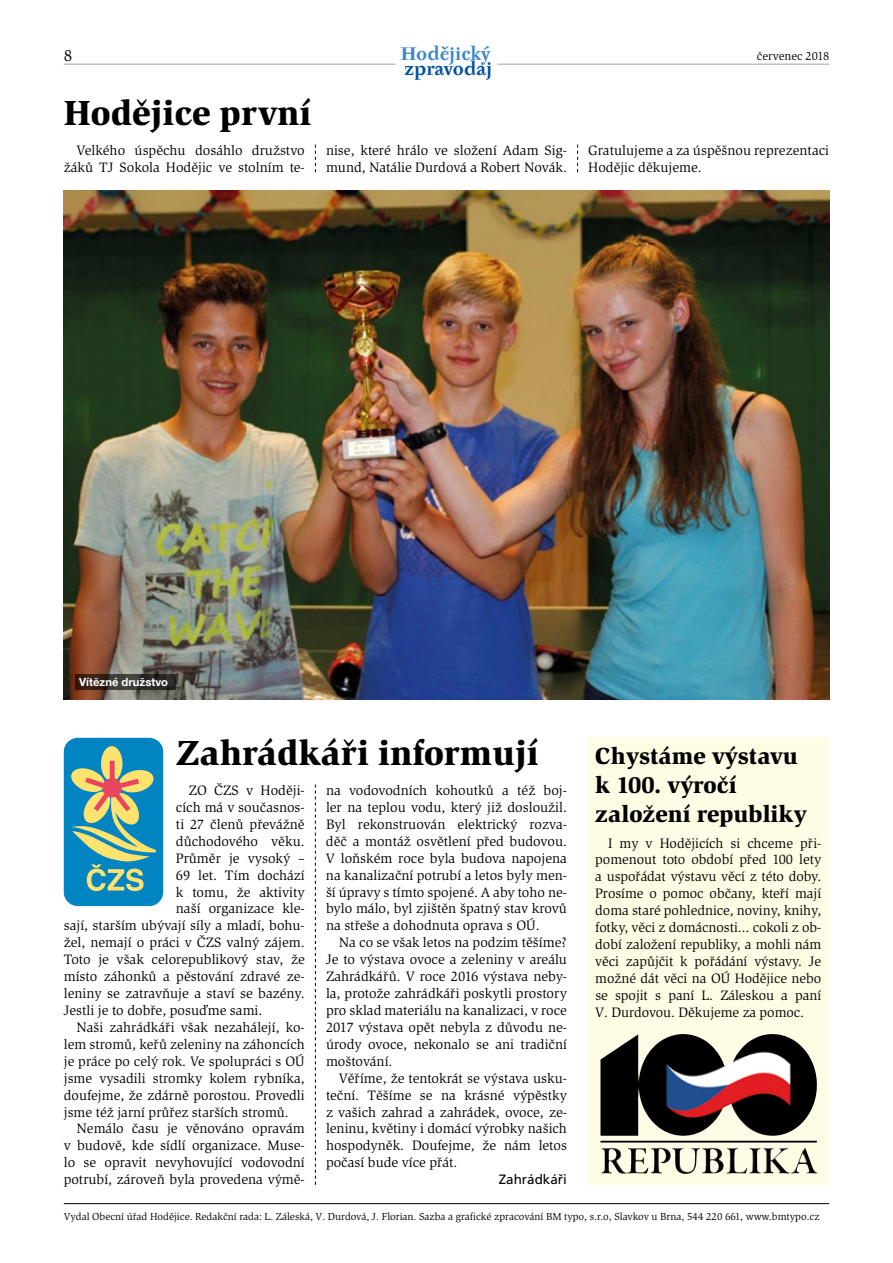
<style>
.page{position:relative;width:893px;height:1263px;background:#fff}
.page>*{position:absolute;margin:0;border:0;box-sizing:border-box;transform-origin:0 0}
.t1{font:900 36px "Slimbach Itc TCE";color:#000}
.t2{font:900 24px/28.8px "Slimbach Itc TCE";color:#000}
.t3{font:700 18px "Tyfa ITCCE";color:#3d88c8}
.t4{font:700 18px "Tyfa ITCCE";letter-spacing:-.01em;color:#004f9f}
.t5{font:16.5px "Slimbach Itc TCE";color:#000}
.t6{font:14.1px/17px "Slimbach Itc TCE";color:#000;text-align:justify}
.t7{font:13.5px "Frutiger CE";color:#000}
.t8{font:12px "Slimbach Itc TCE";color:#000}
.t9{font:700 11.25px "Helvetica Neue LT Com";color:#fff}
.t10{font:10.5px "Slimbach Itc TCE";color:#000}
</style>
<div class="page">
<hr style="left:497px;top:64px;width:332px;height:1px;background:#9d9d9c">
<hr style="left:64px;top:64px;width:331px;height:1px;background:#9d9d9c">
<hr style="left:64px;top:1203px;width:765px;height:1px;background:#000">
<svg style="left:315px;top:145px;width:1px;height:27px"></svg>
<svg style="left:315px;top:784px;width:1px;height:401px"></svg>
<svg style="left:577px;top:145px;width:1px;height:27px"></svg>
<img style="left:64px;top:190px;width:765px;height:510px">
<div style="left:64px;top:738px;width:99px;height:168px;background:#0085c2;border-radius:14px"></div>
<div style="left:101px;top:746px;width:21px;height:35px;background:#ffe36e;border-radius:50%"></div>
<svg style="left:71px;top:761px;width:85px;height:130px"></svg>
<svg style="left:588px;top:738px;width:241px;height:447px;fill:#fffce5"></svg>
<img style="left:663px;top:1034px;width:106px;height:32px">
<svg style="left:75px;top:674px;width:100px;height:16px"></svg>
<p class="t5" style="left:64px;top:46px;width:10px">8</p>
<p class="t3" style="left:400px;top:43px;width:91px">Hodějický</p>
<p class="t4" style="left:405px;top:58px;width:89px">zpravodaj</p>
<h1 class="t1" style="left:64px;top:91px;width:249px">Hodějice první</h1>
<p class="t8" style="left:757px;top:49px;width:74px">červenec 2018</p>
<p class="t6" style="left:64px;top:142px;width:242px;text-align:right">Velkého úspěchu dosáhlo družstvo žáků TJ Sokola Hodějic ve stolním te-</p>
<p class="t6" style="left:326px;top:142px;width:242px">nise, které hrálo ve složení Adam Sig&shy;mund, Natálie Durdová a Robert Novák.</p>
<p class="t6" style="left:588px;top:142px;width:242px">Gratulujeme a za úspěšnou reprezentaci<br>Hodějic děkujeme.</p>
<p class="t9" style="left:79px;top:675px;width:90px">Vítězné družstvo</p>
<h1 class="t1" style="left:176px;top:731px;width:364px">Zahrádkáři informují</h1>
<p class="t6" style="left:189px;top:782px;width:118px">ZO ČZS v Hoději-</p>
<p class="t6" style="left:176px;top:799px;width:130px">cích má v současnos-</p>
<p class="t6" style="left:176px;top:816px;width:130px">ti 27 členů převážně</p>
<p class="t6" style="left:176px;top:833px;width:130px">důchodového věku.</p>
<p class="t6" style="left:176px;top:850px;width:130px">Průměr je vysoký –</p>
<p class="t6" style="left:176px;top:866px;width:130px">69 let. Tím dochází</p>
<p class="t6" style="left:176px;top:883px;width:130px">k tomu, že aktivity</p>
<p class="t6" style="left:176px;top:900px;width:130px">naší organizace kle-</p>
<p class="t6" style="left:64px;top:917px;width:242px">sají, starším ubývají síly a mladí, bohu-</p>
<p class="t6" style="left:64px;top:934px;width:242px">žel, nemají o práci v ČZS valný zájem.</p>
<p class="t6" style="left:64px;top:951px;width:242px">Toto je však celorepublikový stav, že</p>
<p class="t6" style="left:64px;top:968px;width:242px">místo záhonků a pěstování zdravé ze-</p>
<p class="t6" style="left:64px;top:985px;width:242px">leniny se zatravňuje a staví se bazény.</p>
<p class="t6" style="left:64px;top:1002px;width:200px">Jestli je to dobře, posuďme sami.</p>
<p class="t6" style="left:77px;top:1019px;width:230px">Naši zahrádkáři však nezahálejí, ko-</p>
<p class="t6" style="left:64px;top:1036px;width:242px">lem stromů, keřů zeleniny na záhoncích</p>
<p class="t6" style="left:64px;top:1053px;width:242px">je práce po celý rok. Ve spolupráci s OÚ</p>
<p class="t6" style="left:64px;top:1069px;width:242px">jsme vysadili stromky kolem rybníka,</p>
<p class="t6" style="left:64px;top:1086px;width:242px">doufejme, že zdárně porostou. Provedli</p>
<p class="t6" style="left:64px;top:1103px;width:226px">jsme též jarní průřez starších stromů.</p>
<p class="t6" style="left:77px;top:1120px;width:230px">Nemálo času je věnováno opravám</p>
<p class="t6" style="left:64px;top:1137px;width:242px">v budově, kde sídlí organizace. Muse-</p>
<p class="t6" style="left:64px;top:1154px;width:242px">lo se opravit nevyhovující vodovodní</p>
<p class="t6" style="left:64px;top:1171px;width:242px">potrubí, zároveň byla provedena výmě-</p>
<p class="t6" style="left:326px;top:782px;width:242px">na vodovodních kohoutků a též boj&shy;ler na teplou vodu, který již dosloužil.<br>Byl rekonstruován elektrický rozva&shy;děč a montáž osvětlení před budovou.<br>V loňském roce byla budova napojena na kanalizační potrubí a letos byly men&shy;ší úpravy s tímto spojené. A aby toho ne&shy;bylo málo, byl zjištěn špatný stav krovů na střeše a dohodnuta oprava s OÚ.</p>
<p class="t6" style="left:326px;top:934px;width:242px;text-indent:13px">Na co se však letos na podzim těšíme?<br>Je to výstava ovoce a zeleniny v areálu Zahrádkářů. V roce 2016 výstava neby&shy;la, protože zahrádkáři poskytli prostory pro sklad materiálu na kanalizaci, v roce 2017 výstava opět nebyla z důvodu ne&shy;úrody ovoce, nekonalo se ani tradiční moštování.</p>
<p class="t6" style="left:326px;top:1069px;width:242px;text-indent:13px">Věříme, že tentokrát se výstava usku&shy;teční. Těšíme se na krásné výpěstky z vašich zahrad a zahrádek, ovoce, ze&shy;leninu, květiny i domácí výrobky našich hospodyněk. Doufejme, že nám letos počasí bude více přát.</p>
<p class="t7" style="left:499px;top:1172px;width:70px">Zahrádkáři</p>
<h2 class="t2" style="left:595px;top:742px;width:213px">Chystáme výstavu k 100. výročí založení republiky</h2>
<p class="t6" style="left:595px;top:834px;width:227px;text-indent:13px">I my v Hodějicích si chceme při&shy;pomenout toto období před 100 lety a uspořádat výstavu věcí z této doby.<br>Prosíme o pomoc občany, kteří mají doma staré pohlednice, noviny, knihy, fotky, věci z domácnosti… cokoli z ob&shy;dobí založení republiky, a mohli nám věci zapůjčit k pořádání výstavy. Je možné dát věci na OÚ Hodějice nebo se spojit s paní L. Záleskou a paní V. Durdovou. Děkujeme za pomoc.</p>
<p class="t10" style="left:64px;top:1210px;width:757px">Vydal Obecní úřad Hodějice. Redakční rada: L. Záleská, V. Durdová, J. Florian. Sazba a grafické zpracování BM typo, s.r.o, Slavkov u Brna, 544 220 661, www.bmtypo.cz</p>
</div>
